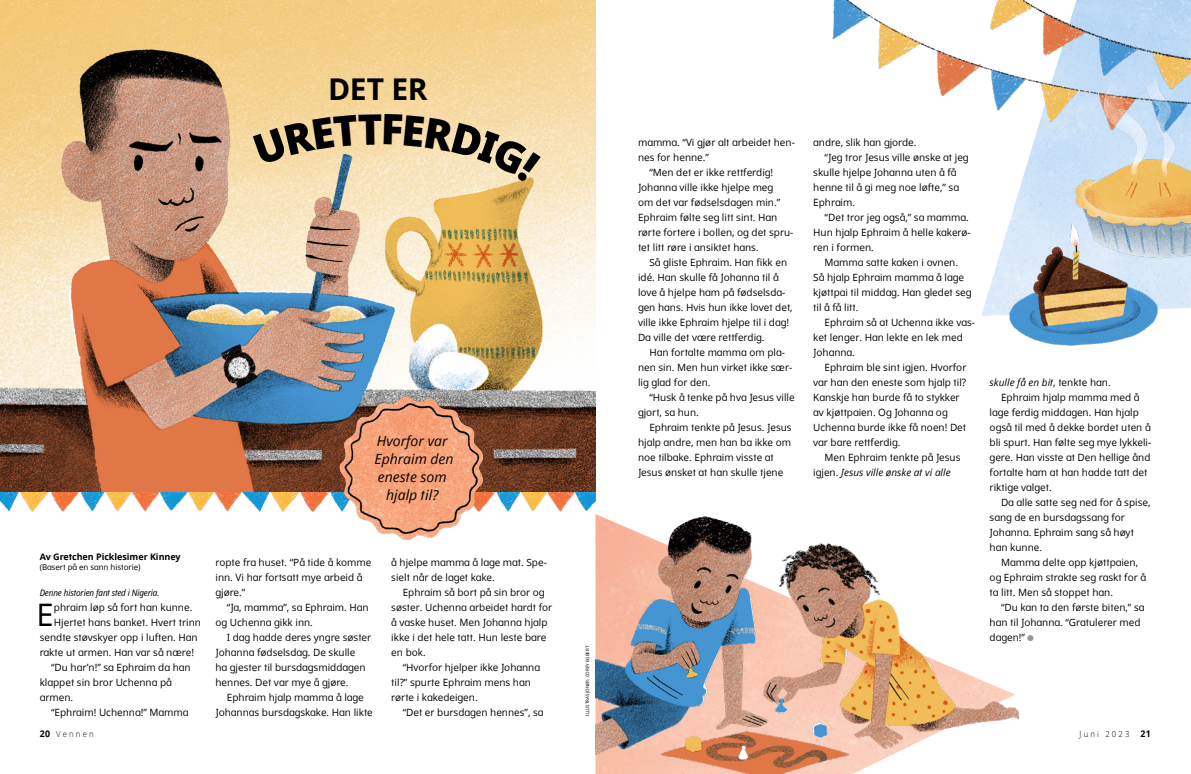
<style>
.page{position:relative;width:1191px;height:774px;background:#fff}
.page>*{position:absolute;margin:0;border:0;box-sizing:border-box;transform-origin:0 0}
.p1_first{font:31px "Dots Solidlds Lat";color:#000}
.t1{font:700 30px "Dots Solidlds Lat";color:#000}
.p1_kicker{font:italic 14px/18px "Dots Solidlds Lat";color:#000;text-align:center}
.p1{font:10px/15px "Dots Solidlds Lat";color:#000}
.p1_first-2{font:10px "Dots Solidlds Lat";color:#000}
.p1-2{font:italic 10px "Dots Solidlds Lat";color:#000}
.p1_bio{font:italic 9px "Dots Solid Condlds Lat";letter-spacing:-.01em;color:#000}
.p1_author-name{font:700 9px "Dots Solidlds Lat";letter-spacing:-.005em;color:#000}
.t2{font:300 8.2px "Dots Solidlds Lat";letter-spacing:.28em;color:#000;scale:.95 1}
.p1_author-role{font:8px "Dots Solidlds Lat";letter-spacing:-.005em;color:#000}
.p1_figure_image_cred{font:4.5px "Dots Solidlds Lat";color:#000}
.s1{font-style:italic}
.s2{font-style:normal}
.s3{font-family:"Ding P Ilds Dpi";font-size:8.5px;color:#969798}
.s4{font-weight:700;font-size:9.2px}
</style>
<div class="page">
<img style="left:595px;top:498px;width:423px;height:276px">
<img style="left:0;top:492px;width:595px;height:20px">
<img style="left:0;top:0;width:595px;height:492px">
<img style="left:981px;top:245px;width:22px;height:71px">
<img style="left:832px;top:0;width:359px;height:111px">
<img style="left:1003px;top:65px;width:188px;height:282px">
<img style="left:336px;top:395px;width:148px;height:145px">
<svg style="left:253px;top:114px;width:288px;height:68px;background:#f4dcad"></svg>
<p class="t1" style="left:328px;top:67px;width:101px">DET ER</p>
<p class="p1_kicker" style="left:374px;top:432px;width:81px">Hvorfor var<br>Ephraim den eneste som hjalp til?</p>
<p class="p1_author-name" style="left:40px;top:550px;width:142px">Av Gretchen Picklesimer Kinney</p>
<p class="p1_author-role" style="left:40px;top:562px;width:102px">(Basert på en sann historie)</p>
<p class="p1_bio" style="left:40px;top:586px;width:121px">Denne historien fant sted i Nigeria.</p>
<p class="p1_first" style="left:37px;top:592px;width:19px">E</p>
<p class="p1_first-2" style="left:54px;top:600px;width:140px">phraim løp så fort han kunne.</p>
<p class="p1_first-2" style="left:54px;top:615px;width:148px">Hjertet hans banket. Hvert trinn</p>
<p class="p1_first-2" style="left:40px;top:630px;width:159px">sendte støvskyer opp i luften. Han</p>
<p class="p1_first-2" style="left:40px;top:645px;width:156px">rakte ut armen. Han var så nære!</p>
<p class="p1" style="left:40px;top:660px;width:152px;text-indent:11px">“Du har’n!” sa Ephraim da han klappet sin bror Uchenna på armen.</p>
<p class="p1" style="left:51px;top:705px;width:139px">“Ephraim! Uchenna!” Mamma</p>
<p class="p1" style="left:215px;top:555px;width:157px">ropte fra huset. “På tide å komme inn. Vi har fortsatt mye arbeid å gjøre.”</p>
<p class="p1" style="left:215px;top:600px;width:155px;text-indent:11px">“Ja, mamma”, sa Ephraim. Han og Uchenna gikk inn.</p>
<p class="p1" style="left:215px;top:630px;width:157px;text-indent:11px">I dag hadde deres yngre søster<br>Johanna fødselsdag. De skulle<br>ha gjester til bursdagsmiddagen hennes. Det var mye å gjøre.</p>
<p class="p1" style="left:215px;top:690px;width:159px;text-align:center">Ephraim hjalp mamma å lage<br>Johannas bursdagskake. Han likte</p>
<p class="p1" style="left:391px;top:555px;width:157px">å hjelpe mamma å lage mat. Spe&shy;sielt når de laget kake.</p>
<p class="p1" style="left:391px;top:585px;width:163px;text-indent:11px">Ephraim så bort på sin bror og søster. Uchenna arbeidet hardt for å vaske huset. Men Johanna hjalp ikke i det hele tatt. Hun leste bare en bok.</p>
<p class="p1" style="left:391px;top:660px;width:150px;text-indent:11px">“Hvorfor hjelper ikke Johanna til?” spurte Ephraim mens han rørte i kakedeigen.</p>
<p class="p1" style="left:403px;top:705px;width:142px">“Det er bursdagen hennes”, sa</p>
<p class="p1_figure_image_cred" style="left:584px;top:716px;width:72px;rotate:-90deg">ILLUSTRASJONER: COREY EGBERT</p>
<p class="p1" style="left:638px;top:134px;width:158px">mamma. “Vi gjør alt arbeidet hen&shy;nes for henne.”</p>
<p class="p1" style="left:638px;top:165px;width:157px;text-indent:11px">“Men det er ikke rettferdig!<br>Johanna ville ikke hjelpe meg<br>om det var fødselsdagen min.”<br>Ephraim følte seg litt sint. Han rørte fortere i bollen, og det spru&shy;tet litt røre i ansiktet hans.</p>
<p class="p1" style="left:638px;top:255px;width:156px;text-indent:11px">Så gliste Ephraim. Han fikk en idé. Han skulle få Johanna til å love å hjelpe ham på fødselsda&shy;gen hans. Hvis hun ikke lovet det, ville ikke Ephraim hjelpe til i dag!<br>Da ville det være rettferdig.</p>
<p class="p1" style="left:638px;top:345px;width:156px;text-indent:11px">Han fortalte mamma om pla&shy;nen sin. Men hun virket ikke sær&shy;lig glad for den.</p>
<p class="p1" style="left:638px;top:390px;width:158px;text-indent:11px">“Husk å tenke på hva Jesus ville gjort, sa hun.</p>
<p class="p1" style="left:638px;top:420px;width:155px;text-indent:11px">Ephraim tenkte på Jesus. Jesus hjalp andre, men han ba ikke om noe tilbake. Ephraim visste at<br>Jesus ønsket at han skulle tjene</p>
<p class="p1" style="left:813px;top:134px;width:105px">andre, slik han gjorde.</p>
<p class="p1" style="left:813px;top:150px;width:157px;text-indent:11px">“Jeg tror Jesus ville ønske at jeg skulle hjelpe Johanna uten å få henne til å gi meg noe løfte,” sa<br>Ephraim.</p>
<p class="p1" style="left:813px;top:210px;width:159px;text-indent:11px">“Det tror jeg også,” sa mamma.<br>Hun hjalp Ephraim å helle kakerø&shy;ren i formen.</p>
<p class="p1" style="left:813px;top:255px;width:160px;text-indent:11px">Mamma satte kaken i ovnen.<br>Så hjalp Ephraim mamma å lage kjøttpai til middag. Han gledet seg til å få litt.</p>
<p class="p1" style="left:813px;top:315px;width:163px;text-indent:11px">Ephraim så at Uchenna ikke vas&shy;ket lenger. Han lekte en lek med<br>Johanna.</p>
<p class="p1" style="left:813px;top:360px;width:155px;text-indent:11px">Ephraim ble sint igjen. Hvorfor var han den eneste som hjalp til?<br>Kanskje han burde få to stykker av kjøttpaien. Og Johanna og<br>Uchenna burde ikke få noen! Det var bare rettferdig.</p>
<p class="p1" style="left:813px;top:450px;width:149px;text-indent:11px">Men Ephraim tenkte på Jesus igjen. <span class="s1">Jesus ville ønske at vi alle</span></p>
<p class="p1-2" style="left:989px;top:375px;width:123px">skulle få en bit<span class="s2">, tenkte han.</span></p>
<p class="p1" style="left:989px;top:390px;width:163px;text-indent:11px">Ephraim hjalp mamma med å lage ferdig middagen. Han hjalp også til med å dekke bordet uten å bli spurt. Han følte seg mye lykkeli&shy;gere. Han visste at Den hellige ånd fortalte ham at han hadde tatt det riktige valget.</p>
<p class="p1" style="left:989px;top:495px;width:162px;text-indent:11px">Da alle satte seg ned for å spise, sang de en bursdagssang for<br>Johanna. Ephraim sang så høyt han kunne.</p>
<p class="p1" style="left:989px;top:555px;width:158px;text-indent:11px">Mamma delte opp kjøttpaien, og Ephraim strakte seg raskt for å ta litt. Men så stoppet han.</p>
<p class="p1" style="left:989px;top:600px;width:156px;text-indent:11px">“Du kan ta den første biten,” sa han til Johanna. “Gratulerer med dagen!” <span class="s3">●</span></p>
<p class="t2" style="left:40px;top:728px;width:58px"><span class="s4">20</span> Vennen</p>
<p class="t2" style="left:1079px;top:728px;width:77px">Juni 2023 <span class="s4">21</span></p>
</div>
